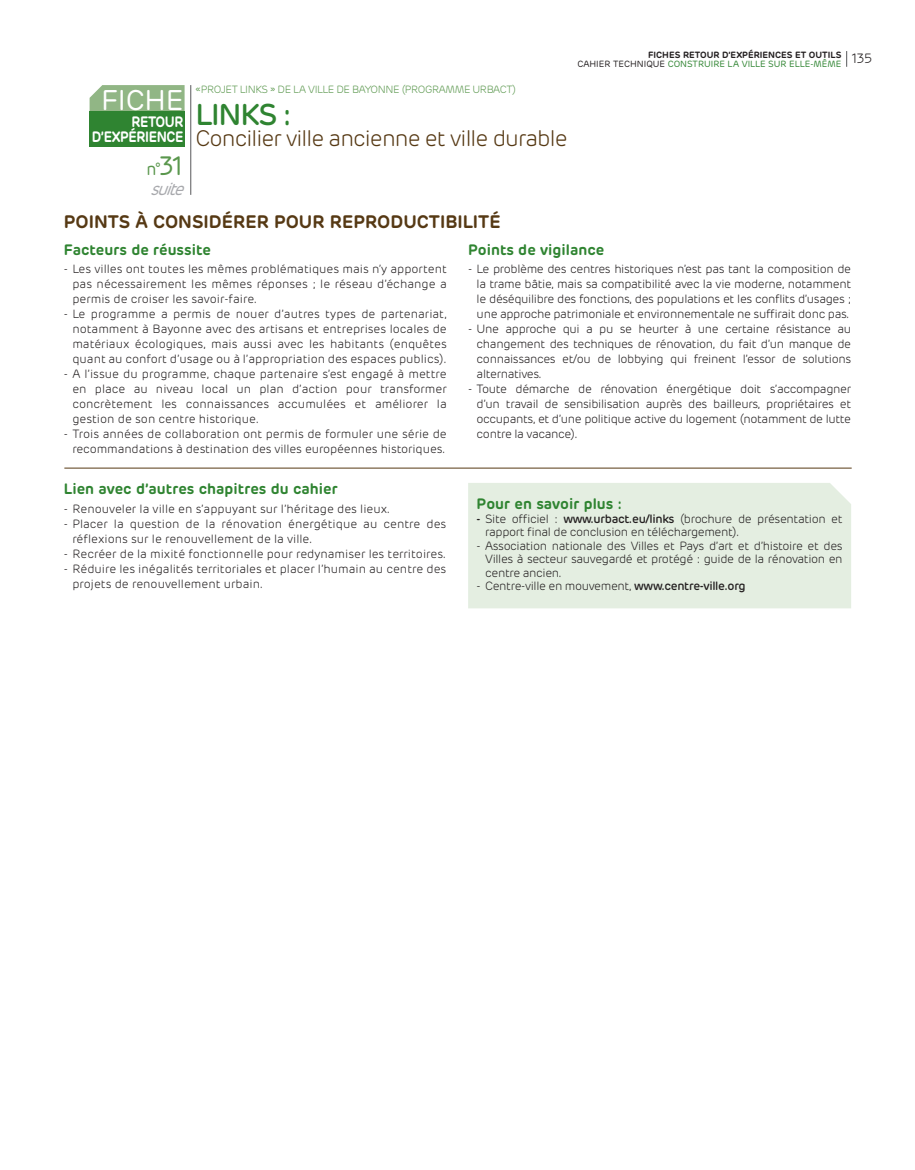
<style>
.page{position:relative;width:915px;height:1170px;background:#fff}
.page>*{position:absolute;margin:0;border:0;box-sizing:border-box;transform-origin:0 0}
.t1{font:500 30px "Rubrik";letter-spacing:-.04em;color:#2f8431}
.t2{font:28.5px "Rubrik";letter-spacing:-.01em;color:#fff}
.t3{font:300 22.5px "Rubrik";letter-spacing:-.04em;color:#563914}
.t4{font:600 18px "Rubrik";color:#563914}
.t5{font:italic 17.55px "Rubrik";color:#a8a9ad;scale:.94 1}
.t6{font:17.55px "Rubrik";color:#5a974d;scale:.94 1}
.t7{font:600 15px "Rubrik";color:#2f8431}
.t8{font:600 15px/15px "Rubrik";letter-spacing:-.03em;color:#fff;text-align:right;scale:.89 1}
.t9{font:300 13.5px "Rubrik";color:#231f20}
.t10{font:300 12px/15px "Rubrik";letter-spacing:-.005em;color:#231f20;text-align:justify}
.t11{font:300 12px/13.5px "Rubrik";letter-spacing:-.03em;color:#231f20}
.t12{font:300 10.5px "Rubrik";letter-spacing:-.04em;color:#5a974d}
.t13{font:600 9px/9px "Rubrik";color:#231f20;text-align:right}
.s1{font-size:26.55px}
.s2{font-weight:400}
.s3{font-weight:400;color:#2f8431}
.s4{font-weight:500}
</style>
<div class="page">
<svg style="left:846px;top:51px;width:1px;height:16px"></svg>
<hr style="left:190px;top:85px;width:1px;height:110px;background:#57585a">
<svg style="left:90px;top:85px;width:94px;height:26px;background:#94b889"></svg>
<div style="left:90px;top:111px;width:94px;height:35px;background:#2f8431"></div>
<hr style="left:64px;top:468px;width:787px;height:1px;background:#563914">
<div style="left:468px;top:483px;width:382px;height:125px;background:#e4eee1"></div>
<h2 class="t2" style="left:101px;top:83px;width:84px">FICHE</h2>
<p class="t8" style="left:92px;top:114px;width:104px">RETOUR<br>D’EXPÉRIENCE</p>
<h3 class="t6" style="left:146px;top:158px;width:41px">n°<span class="s1">31</span></h3>
<h3 class="t5" style="left:150px;top:178px;width:45px">suite</h3>
<p class="t12" style="left:195px;top:83px;width:322px">«PROJET LINKS » DE LA VILLE DE BAYONNE (PROGRAMME URBACT)</p>
<h1 class="t1" style="left:195px;top:96px;width:97px">LINKS :</h1>
<h3 class="t3" style="left:195px;top:125px;width:373px">Concilier ville ancienne et ville durable</h3>
<p class="t13" style="left:577px;top:50px;width:265px">FICHES RETOUR D’EXPÉRIENCES ET OUTILS<br><span class="s2">CAHIER TECHNIQUE</span> <span class="s3">CONSTRUIRE LA VILLE SUR ELLE-MÊME</span></p>
<p class="t9" style="left:851px;top:51px;width:22px">135</p>
<h3 class="t4" style="left:64px;top:210px;width:438px">POINTS À CONSIDÉRER POUR REPRODUCTIBILITÉ</h3>
<p class="t7" style="left:64px;top:240px;width:148px">Facteurs de réussite</p>
<p class="t10" style="left:72px;top:261px;width:376px;text-indent:-9px">- Les villes ont toutes les mêmes problématiques mais n’y apportent pas nécessairement les mêmes réponses ; le réseau d’échange a permis de croiser les savoir-faire.</p>
<p class="t10" style="left:72px;top:306px;width:376px;text-indent:-9px">- Le programme a permis de nouer d’autres types de partenariat, notamment à Bayonne avec des artisans et entreprises locales de matériaux écologiques, mais aussi avec les habitants (enquêtes quant au confort d’usage ou à l’appropriation des espaces publics).</p>
<p class="t10" style="left:72px;top:366px;width:376px;text-indent:-9px">- A l’issue du programme, chaque partenaire s’est engagé à mettre en place au niveau local un plan d’action pour transformer concrètement les connaissances accumulées et améliorer la gestion de son centre historique.</p>
<p class="t10" style="left:64px;top:426px;width:384px;text-align:center">- Trois années de collaboration ont permis de formuler une série de recommandations à destination des villes européennes historiques.</p>
<p class="t7" style="left:468px;top:240px;width:138px">Points de vigilance</p>
<p class="t10" style="left:476px;top:261px;width:376px;text-indent:-9px">- Le problème des centres historiques n’est pas tant la composition de la trame bâtie, mais sa compatibilité avec la vie moderne, notamment le déséquilibre des fonctions, des populations et les conflits d’usages ; une approche patrimoniale et environnementale ne suffirait donc pas.</p>
<p class="t10" style="left:476px;top:321px;width:376px;text-indent:-9px">- Une approche qui a pu se heurter à une certaine résistance au changement des techniques de rénovation, du fait d’un manque de connaissances et/ou de lobbying qui freinent l’essor de solutions alternatives.</p>
<p class="t10" style="left:476px;top:381px;width:376px;text-indent:-9px">- Toute démarche de rénovation énergétique doit s’accompagner d’un travail de sensibilisation auprès des bailleurs, propriétaires et occupants, et d’une politique active du logement (notamment de lutte contre la vacance).</p>
<p class="t7" style="left:64px;top:479px;width:275px">Lien avec d’autres chapitres du cahier</p>
<p class="t10" style="left:64px;top:501px;width:328px">- Renouveler la ville en s’appuyant sur l’héritage des lieux.</p>
<p class="t10" style="left:72px;top:516px;width:375px;text-indent:-9px">- Placer la question de la rénovation énergétique au centre des réflexions sur le renouvellement de la ville.</p>
<p class="t10" style="left:64px;top:546px;width:384px">- Recréer de la mixité fonctionnelle pour redynamiser les territoires.</p>
<p class="t10" style="left:72px;top:561px;width:375px;text-indent:-9px">- Réduire les inégalités territoriales et placer l’humain au centre des projets de renouvellement urbain.</p>
<p class="t7" style="left:476px;top:494px;width:146px">Pour en savoir plus :</p>
<p class="t11" style="left:485px;top:512px;width:359px;text-indent:-9px"><span class="s4">-</span> Site officiel : <span class="s4">www.urbact.eu/links</span> (brochure de présentation et rapport final de conclusion en téléchargement).</p>
<p class="t10" style="left:485px;top:539px;width:359px;line-height:13.5px;text-indent:-9px">- Association nationale des Villes et Pays d’art et d’histoire et des Villes à secteur sauvegardé et protégé : guide de la rénovation en centre ancien.</p>
<p class="t11" style="left:476px;top:579px;width:270px">- Centre-ville en mouvement, <span class="s4">www.centre-ville.org</span></p>
</div>
